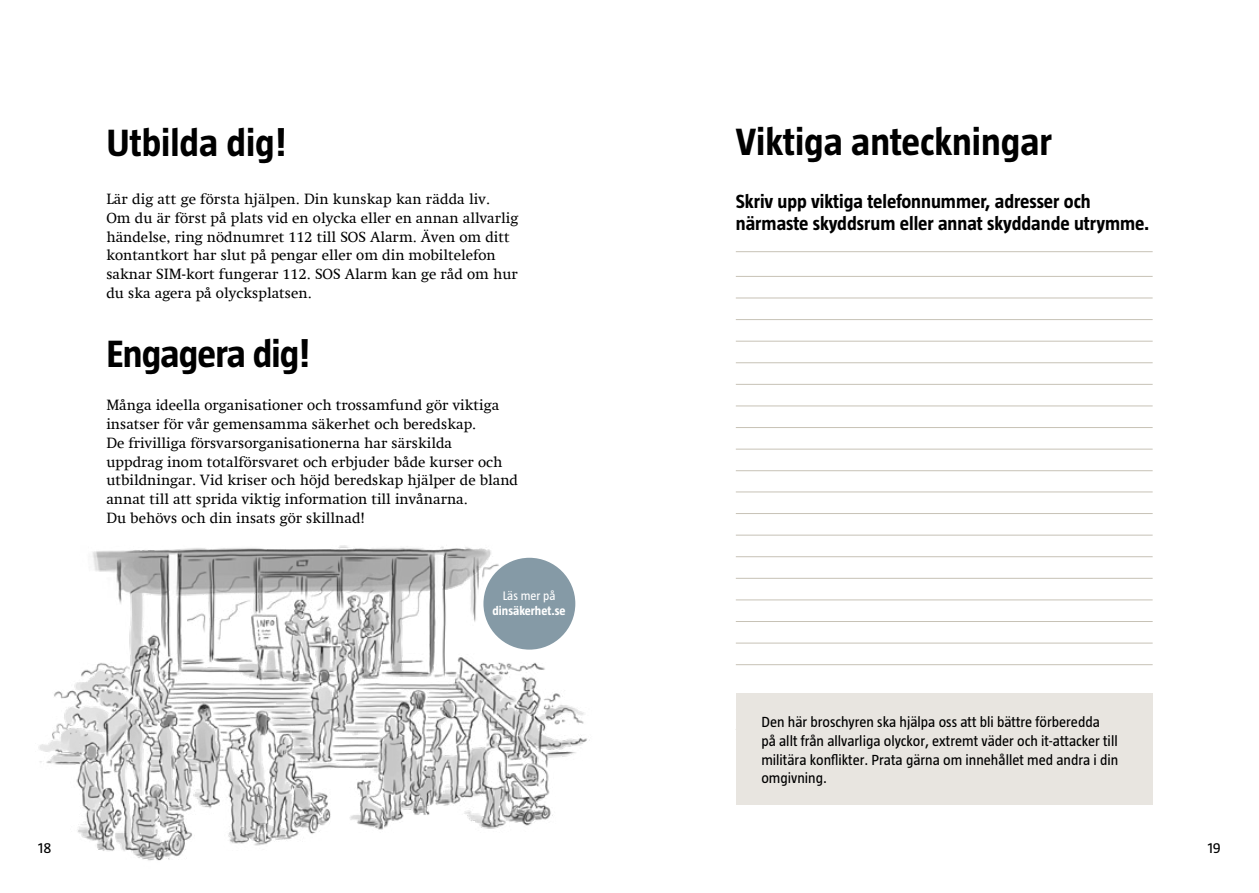
<style>
.page{position:relative;width:1259px;height:893px;background:#fff}
.page>*{position:absolute;margin:0;border:0;box-sizing:border-box;transform-origin:0 0}
.t1{font:700 39px "Taz";color:#000}
.t2{font:700 39px "Taz";letter-spacing:-.02em;color:#000}
.Ingress2{font:700 19.5px "Taz";color:#000}
.t3{font:15px/18.8px "Swift Com";color:#000}
.Ruta_1{font:15px/18.8px "Taz";color:#000}
.Cirkel_1{font:700 12.75px/15px "Taz";color:#fff;text-align:center}
.s1{font-weight:400}
</style>
<div class="page">
<img style="left:38px;top:251px;width:1115px;height:610px">
<hr style="left:736px;top:492px;width:416px;height:1px;background:#c7c2b6">
<hr style="left:736px;top:513px;width:416px;height:1px;background:#c7c2b6">
<hr style="left:736px;top:276px;width:416px;height:1px;background:#c7c2b6">
<hr style="left:736px;top:535px;width:416px;height:1px;background:#c7c2b6">
<hr style="left:736px;top:298px;width:416px;height:1px;background:#c7c2b6">
<hr style="left:736px;top:556px;width:416px;height:1px;background:#c7c2b6">
<hr style="left:736px;top:319px;width:416px;height:1px;background:#c7c2b6">
<hr style="left:736px;top:578px;width:416px;height:1px;background:#c7c2b6">
<hr style="left:736px;top:341px;width:416px;height:1px;background:#c7c2b6">
<hr style="left:736px;top:251px;width:416px;height:1px;background:#c7c2b6">
<hr style="left:736px;top:600px;width:416px;height:1px;background:#c7c2b6">
<hr style="left:736px;top:362px;width:416px;height:1px;background:#c7c2b6">
<hr style="left:736px;top:621px;width:416px;height:1px;background:#c7c2b6">
<hr style="left:736px;top:384px;width:416px;height:1px;background:#c7c2b6">
<hr style="left:736px;top:643px;width:416px;height:1px;background:#c7c2b6">
<hr style="left:736px;top:406px;width:416px;height:1px;background:#c7c2b6">
<hr style="left:736px;top:664px;width:416px;height:1px;background:#c7c2b6">
<hr style="left:736px;top:427px;width:416px;height:1px;background:#c7c2b6">
<hr style="left:736px;top:449px;width:416px;height:1px;background:#c7c2b6">
<hr style="left:736px;top:470px;width:416px;height:1px;background:#c7c2b6">
<div style="left:736px;top:693px;width:416px;height:112px;background:#e8e5e0"></div>
<div style="left:483px;top:558px;width:92px;height:92px;background:#859aa6;border-radius:50%"></div>
<h1 class="t1" style="left:106px;top:121px;width:182px">Utbilda dig!</h1>
<p class="t3" style="left:106px;top:190px;width:413px">Lär dig att ge första hjälpen. Din kunskap kan rädda liv.<br>Om du är först på plats vid en olycka eller en annan allvarlig händelse, ring nödnumret 112 till SOS Alarm. Även om ditt kontantkort har slut på pengar eller om din mobiltelefon saknar SIM-kort fungerar 112. SOS Alarm kan ge råd om hur du ska agera på olycksplatsen.</p>
<h1 class="t2" style="left:106px;top:332px;width:205px">Engagera dig!</h1>
<p class="t3" style="left:106px;top:396px;width:413px">Många ideella organisationer och trossamfund gör viktiga insatser för vår gemensamma säkerhet och beredskap.<br>De frivilliga försvarsorganisationerna har särskilda<br>uppdrag inom totalförsvaret och erbjuder både kurser och utbildningar. Vid kriser och höjd beredskap hjälper de bland annat till att sprida viktig information till invånarna.<br>Du behövs och din insats gör skillnad!</p>
<p class="Cirkel_1" style="left:492px;top:588px;width:74px"><span class="s1">Läs mer på </span>dinsäkerhet.se</p>
<h1 class="t1" style="left:736px;top:120px;width:318px">Viktiga anteckningar</h1>
<p class="Ingress2" style="left:736px;top:190px;width:356px">Skriv upp viktiga telefonnummer, adresser och</p>
<p class="Ingress2" style="left:736px;top:213px;width:415px">närmaste skyddsrum eller annat skyddande utrymme.</p>
<p class="Ruta_1" style="left:761px;top:712px;width:358px">Den här broschyren ska hjälpa oss att bli bättre förberedda<br>på allt från allvarliga olyckor, extremt väder och it-attacker till militära konflikter. Prata gärna om innehållet med andra i din omgivning.</p>
<p class="Ruta_1" style="left:38px;top:838px;width:15px">18</p>
<p class="Ruta_1" style="left:1207px;top:838px;width:15px">19</p>
</div>
